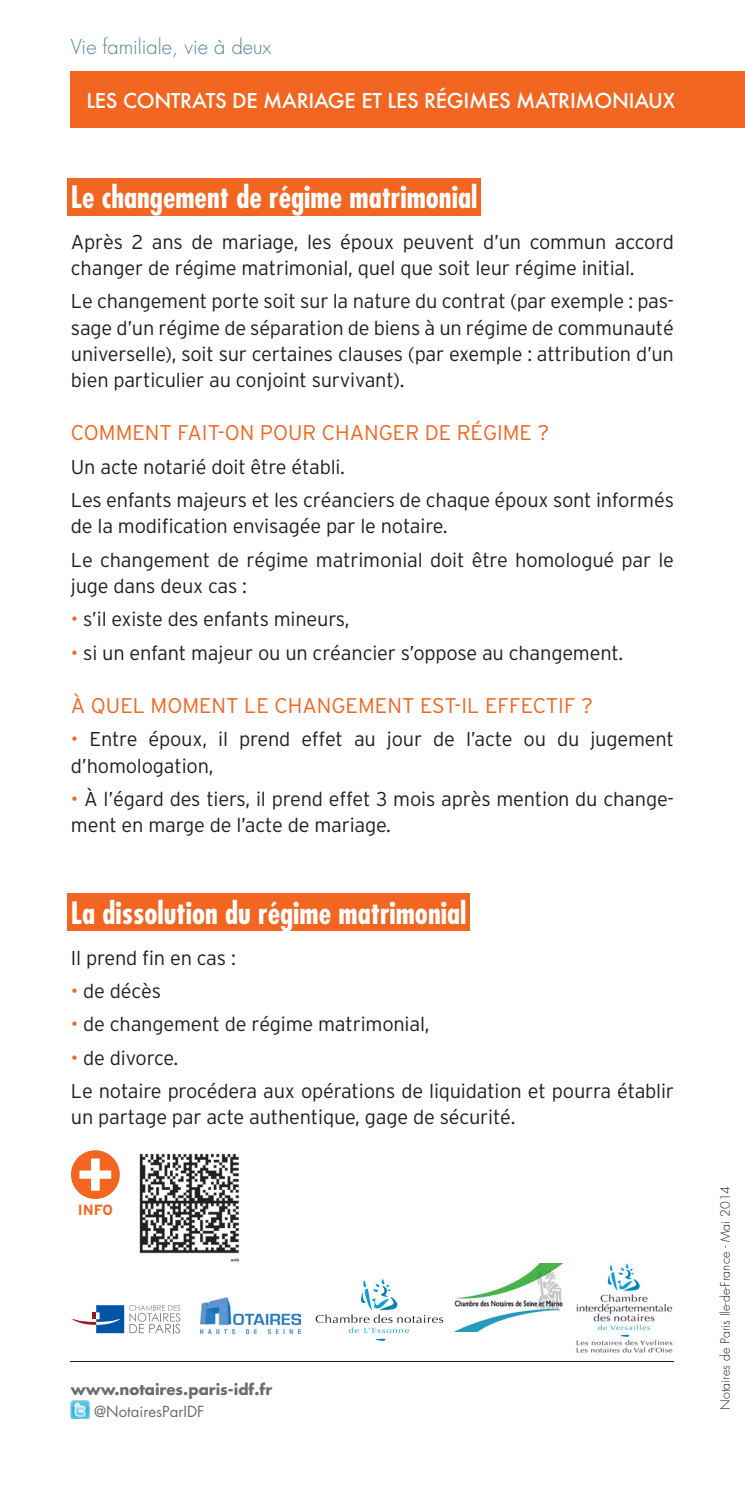
<style>
.page{position:relative;width:745px;height:1489px;background:#fff}
.page>*{position:absolute;margin:0;border:0;box-sizing:border-box;transform-origin:0 0}
.t1{font:700 condensed 30px "Futura";color:#fff}
.t2{font:300 21.25px "Interstate";color:#f36621}
.t3{font:300 20px/26.2px "Interstate";letter-spacing:-.01em;color:#231f20}
.t4{font:500 20px "Futura";letter-spacing:-.015em;color:#fff}
.t5{font:300 20px "Futura";color:#518398}
.t6{font:700 15px "Futura";color:#6c6d70}
.t7{font:15px "Futura";color:#6c6d70}
.t8{font:700 14.75px "Interstate";color:#f36621}
.t9{font:300 12.5px "Futura";color:#231f20}
.s1{color:#f36621}
</style>
<div class="page">
<div style="left:71px;top:71px;width:673px;height:57px;background:#f36621"></div>
<div style="left:67px;top:178px;width:413px;height:37px;background:#f36621"></div>
<div style="left:67px;top:893px;width:402px;height:38px;background:#f36621"></div>
<svg style="left:139px;top:1153px;width:101px;height:109px"></svg>
<img style="left:71px;top:1400px;width:19px;height:18px">
<hr style="left:71px;top:1360px;width:602px;height:1px;background:#231f20">
<svg style="left:315px;top:1279px;width:128px;height:53px"></svg>
<svg style="left:375px;top:1338px;width:11px;height:2px"></svg>
<img style="left:454px;top:1263px;width:108px;height:68px">
<svg style="left:71px;top:1305px;width:109px;height:28px"></svg>
<img style="left:576px;top:1263px;width:97px;height:90px">
<img style="left:200px;top:1297px;width:100px;height:36px">
<div style="left:71px;top:1150px;width:49px;height:48px;background:#f36621;border-radius:50%"></div>
<svg style="left:79px;top:1158px;width:32px;height:32px"></svg>
<p class="t5" style="left:71px;top:33px;width:202px">Vie familiale, vie à deux</p>
<p class="t4" style="left:86px;top:86px;width:590px">LES CONTRATS DE MARIAGE ET LES RÉGIMES MATRIMONIAUX</p>
<h1 class="t1" style="left:71px;top:178px;width:407px">Le changement de régime matrimonial</h1>
<p class="t3" style="left:71px;top:228px;width:604px">Après 2 ans de mariage, les époux peuvent d’un commun accord changer de régime matrimonial, quel que soit leur régime initial.</p>
<p class="t3" style="left:71px;top:288px;width:604px;text-align:justify">Le changement porte soit sur la nature du contrat (par exemple : pas&shy;sage d’un régime de séparation de biens à un régime de communauté universelle), soit sur certaines clauses (par exemple : attribution d’un bien particulier au conjoint survivant).</p>
<p class="t2" style="left:71px;top:421px;width:480px">COMMENT FAIT-ON POUR CHANGER DE RÉGIME ?</p>
<p class="t3" style="left:71px;top:450px;width:604px;line-height:33.2px">Un acte notarié doit être établi.<br>Les enfants majeurs et les créanciers de chaque époux sont informés</p>
<p class="t3" style="left:71px;top:509px;width:604px;line-height:33.2px">de la modification envisagée par le notaire.<br>Le changement de régime matrimonial doit être homologué par le</p>
<p class="t3" style="left:71px;top:572px;width:177px">juge dans deux cas :</p>
<p class="t3" style="left:71px;top:606px;width:280px"><span class="s1">•</span> s’il existe des enfants mineurs,</p>
<p class="t3" style="left:71px;top:639px;width:553px"><span class="s1">•</span> si un enfant majeur ou un créancier s’oppose au changement.</p>
<p class="t2" style="left:71px;top:693px;width:523px">À QUEL MOMENT LE CHANGEMENT EST-IL EFFECTIF ?</p>
<p class="t3" style="left:71px;top:726px;width:604px"><span class="s1">•</span> Entre époux, il prend effet au jour de l’acte ou du jugement d’homologation,</p>
<p class="t3" style="left:71px;top:785px;width:604px"><span class="s1">•</span> À l’égard des tiers, il prend effet 3 mois après mention du change&shy;ment en marge de l’acte de mariage.</p>
<h1 class="t1" style="left:71px;top:893px;width:396px">La dissolution du régime matrimonial</h1>
<p class="t3" style="left:71px;top:944px;width:166px">Il prend fin en cas :</p>
<p class="t3" style="left:71px;top:977px;width:92px"><span class="s1">•</span> de décès</p>
<p class="t3" style="left:71px;top:1010px;width:360px"><span class="s1">•</span> de changement de régime matrimonial,</p>
<p class="t3" style="left:71px;top:1040px;width:604px;line-height:33.2px"><span class="s1">•</span> de divorce.<br>Le notaire procédera aux opérations de liquidation et pourra établir</p>
<p class="t3" style="left:71px;top:1103px;width:446px">un partage par acte authentique, gage de sécurité.</p>
<p class="t8" style="left:78px;top:1201px;width:37px">INFO</p>
<p class="t6" style="left:71px;top:1378px;width:203px">www.notaires.paris-idf.fr</p>
<p class="t7" style="left:94px;top:1401px;width:112px">@NotairesParIDF</p>
<p class="t9" style="left:717px;top:1409px;width:225px;rotate:-90deg">Notaires de Paris Ile-de-France - Mai 2014</p>
</div>
